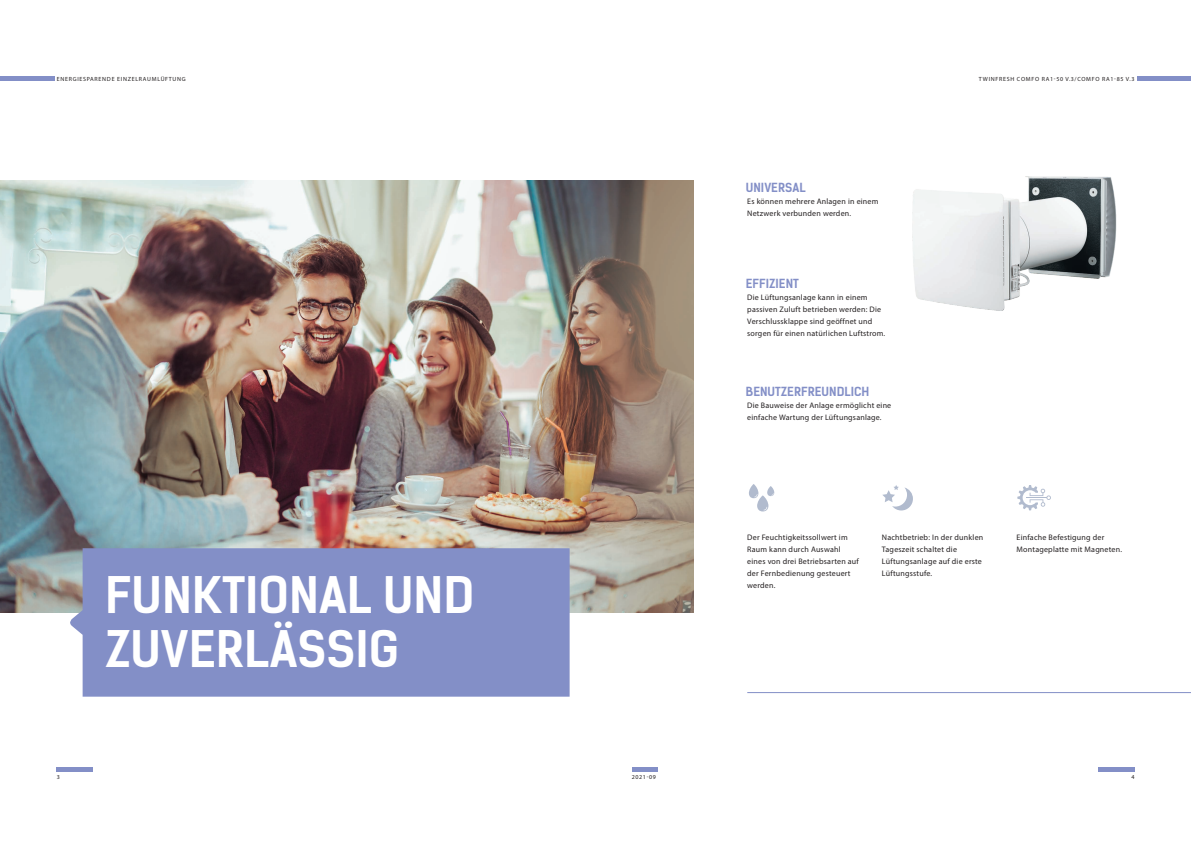
<style>
.page{position:relative;width:1191px;height:842px;background:#fff}
.page>*{position:absolute;margin:0;border:0;box-sizing:border-box;transform-origin:0 0}
.t1{font:48px/54px "Kelson Sans Bold RU";color:#fff}
.t2{font:12px "Kelson Sans Bold RU";color:#838fc7}
.t3{font:8px/12px "Myriad Pro";letter-spacing:.025em;color:#231f20}
.t4{font:6px "Myriad Pro";letter-spacing:.12em;color:#231f20}
</style>
<div class="page">
<hr style="left:0;top:77px;width:54px;height:4px;background:#838fc7">
<hr style="left:57px;top:767px;width:36px;height:4px;background:#838fc7">
<img style="left:0;top:180px;width:693px;height:432px">
<div style="left:68px;top:548px;width:501px;height:149px;background:#838fc7"></div>
<svg style="left:1017px;top:485px;width:34px;height:25px"></svg>
<svg style="left:749px;top:484px;width:25px;height:27px"></svg>
<svg style="left:882px;top:485px;width:31px;height:25px"></svg>
<hr style="left:1137px;top:77px;width:54px;height:4px;background:#838fc7">
<hr style="left:1098px;top:767px;width:36px;height:4px;background:#838fc7">
<hr style="left:747px;top:692px;width:444px;height:1px;background:#838fc7">
<img style="left:912px;top:176px;width:205px;height:135px">
<hr style="left:632px;top:767px;width:26px;height:4px;background:#838fc7">
<p class="t4" style="left:57px;top:76px;width:130px">ENERGIESPARENDE EINZELRAUMLÜFTUNG</p>
<h1 class="t1" style="left:105px;top:568px;width:371px">FUNKTIONAL UND<br>ZUVERLÄSSIG</h1>
<h2 class="t2" style="left:746px;top:180px;width:61px">UNIVERSAL</h2>
<p class="t3" style="left:747px;top:195px;width:133px">Es können mehrere Anlagen in einem<br>Netzwerk verbunden werden.</p>
<h2 class="t2" style="left:746px;top:276px;width:54px">EFFIZIENT</h2>
<p class="t3" style="left:747px;top:291px;width:139px">Die Lüftungsanlage kann in einem passiven Zuluft betrieben werden: Die Verschlussklappe sind geöffnet und sorgen für einen natürlichen Luftstrom.</p>
<h2 class="t2" style="left:746px;top:384px;width:125px">BENUTZERFREUNDLICH</h2>
<p class="t3" style="left:747px;top:399px;width:146px">Die Bauweise der Anlage ermöglicht eine einfache Wartung der Lüftungsanlage.</p>
<p class="t4" style="left:979px;top:76px;width:157px">TWINFRESH COMFO RA1-50 V.3/COMFO RA1-85 V.3</p>
<p class="t3" style="left:747px;top:531px;width:113px">Der Feuchtigkeitssollwert im<br>Raum kann durch Auswahl eines von drei Betriebsarten auf der Fernbedienung gesteuert werden.</p>
<p class="t3" style="left:882px;top:531px;width:103px">Nachtbetrieb: In der dunklen<br>Tageszeit schaltet die<br>Lüftungsanlage auf die erste<br>Lüftungsstufe.</p>
<p class="t3" style="left:1016px;top:531px;width:107px">Einfache Befestigung der<br>Montageplatte mit Magneten.</p>
<p class="t4" style="left:57px;top:773px;width:5px">3</p>
<p class="t4" style="left:632px;top:773px;width:26px">2021-09</p>
<p class="t4" style="left:1131px;top:773px;width:5px">4</p>
</div>
